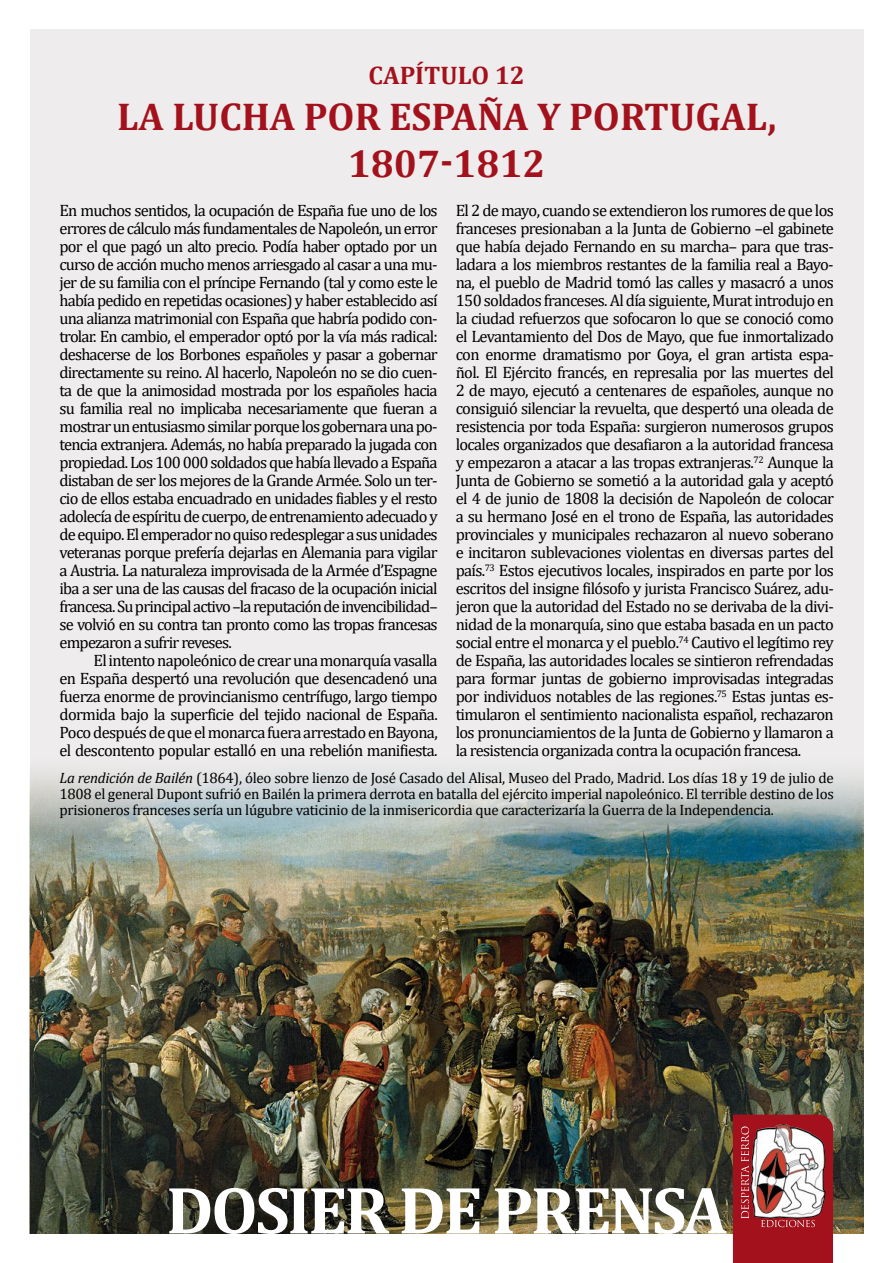
<style>
.page{position:relative;width:893px;height:1263px;background:#fff}
.page>*{position:absolute;margin:0;border:0;box-sizing:border-box;transform-origin:0 0}
.t1{font:700 67.5px "Cambria";letter-spacing:-.04em;color:#fff}
.t2{font:700 39px/46.8px "Cambria";color:#a3121c;text-align:center}
.t3{font:700 25.5px "Cambria";color:#a3121c}
.t4{font:16.5px/18px "Cambria";letter-spacing:-.04em;color:#000;text-align:justify}
.t5{font:15px/15.9px "Cambria";letter-spacing:-.02em;color:#000;text-align:justify}
.s1{font-style:italic}
</style>
<div class="page">
<div style="left:30px;top:30px;width:833px;height:1203px;background:#eeecec"></div>
<img style="left:30px;top:772px;width:833px;height:461px">
<svg style="left:733px;top:1115px;width:100px;height:148px;background:#b25b60"></svg>
<h3 class="t3" style="left:368px;top:61px;width:158px">CAPÍTULO 12</h3>
<h2 class="t2" style="left:117px;top:94px;width:661px">LA LUCHA POR ESPAÑA Y PORTUGAL,<br>1807-1812</h2>
<p class="t4" style="left:60px;top:201px;width:380px">En muchos sentidos, la ocupación de España fue uno de los errores de cálculo más fundamentales de Napoleón, un error por el que pagó un alto precio. Podía haber optado por un curso de acción mucho menos arriesgado al casar a una mu&shy;jer de su familia con el príncipe Fernando (tal y como este le había pedido en repetidas ocasiones) y haber establecido así una alianza matrimonial con España que habría podido con&shy;trolar. En cambio, el emperador optó por la vía más radical: deshacerse de los Borbones españoles y pasar a gobernar directamente su reino. Al hacerlo, Napoleón no se dio cuen&shy;ta de que la animosidad mostrada por los españoles hacia su familia real no implicaba necesariamente que fueran a mostrar un entusiasmo similar porque los gobernara una po&shy;tencia extranjera. Además, no había preparado la jugada con propiedad. Los 100 000 soldados que había llevado a España distaban de ser los mejores de la Grande Armée. Solo un ter&shy;cio de ellos estaba encuadrado en unidades fiables y el resto adolecía de espíritu de cuerpo, de entrenamiento adecuado y de equipo. El emperador no quiso redesplegar a sus unidades veteranas porque prefería dejarlas en Alemania para vigilar a Austria. La naturaleza improvisada de la Armée d’Espagne iba a ser una de las causas del fracaso de la ocupación inicial francesa. Su principal activo –la reputación de invencibilidad– se volvió en su contra tan pronto como las tropas francesas empezaron a sufrir reveses.</p>
<p class="t4" style="left:60px;top:651px;width:380px;text-indent:34px">El intento napoleónico de crear una monarquía vasalla en España despertó una revolución que desencadenó una fuerza enorme de provincianismo centrífugo, largo tiempo dormida bajo la superficie del tejido nacional de España.<br>Poco después de que el monarca fuera arrestado en Bayona, el descontento popular estalló en una rebelión manifiesta.</p>
<p class="t4" style="left:456px;top:201px;width:380px">El 2 de mayo, cuando se extendieron los rumores de que los franceses presionaban a la Junta de Gobierno –el gabinete que había dejado Fernando en su marcha– para que tras&shy;ladara a los miembros restantes de la familia real a Bayo&shy;na, el pueblo de Madrid tomó las calles y masacró a unos 150 soldados franceses. Al día siguiente, Murat introdujo en la ciudad refuerzos que sofocaron lo que se conoció como el Levantamiento del Dos de Mayo, que fue inmortalizado con enorme dramatismo por Goya, el gran artista espa&shy;ñol. El Ejército francés, en represalia por las muertes del 2 de mayo, ejecutó a centenares de españoles, aunque no consiguió silenciar la revuelta, que despertó una oleada de resistencia por toda España: surgieron numerosos grupos locales organizados que desafiaron a la autoridad francesa y empezaron a atacar a las tropas extranjeras.<sup>72</sup> Aunque la Junta de Gobierno se sometió a la autoridad gala y aceptó el 4 de junio de 1808 la decisión de Napoleón de colocar a su hermano José en el trono de España, las autoridades provinciales y municipales rechazaron al nuevo soberano e incitaron sublevaciones violentas en diversas partes del país.<sup>73</sup> Estos ejecutivos locales, inspirados en parte por los escritos del insigne filósofo y jurista Francisco Suárez, adu&shy;jeron que la autoridad del Estado no se derivaba de la divi&shy;nidad de la monarquía, sino que estaba basada en un pacto social entre el monarca y el pueblo.<sup>74</sup> Cautivo el legítimo rey de España, las autoridades locales se sintieron refrendadas para formar juntas de gobierno improvisadas integradas por individuos notables de las regiones.<sup>75</sup> Estas juntas es&shy;timularon el sentimiento nacionalista español, rechazaron los pronunciamientos de la Junta de Gobierno y llamaron a la resistencia organizada contra la ocupación francesa.</p>
<p class="t5" style="left:60px;top:770px;width:776px"><span class="s1">La rendición de Bailén</span> (1864), óleo sobre lienzo de José Casado del Alisal, Museo del Prado, Madrid. Los días 18 y 19 de julio de 1808 el general Dupont sufrió en Bailén la primera derrota en batalla del ejército imperial napoleónico. El terrible destino de los prisioneros franceses sería un lúgubre vaticinio de la inmisericordia que caracterizaría la Guerra de la Independencia.</p>
<h1 class="t1" style="left:166px;top:1174px;width:562px">DOSIER DE PRENSA</h1>
</div>
